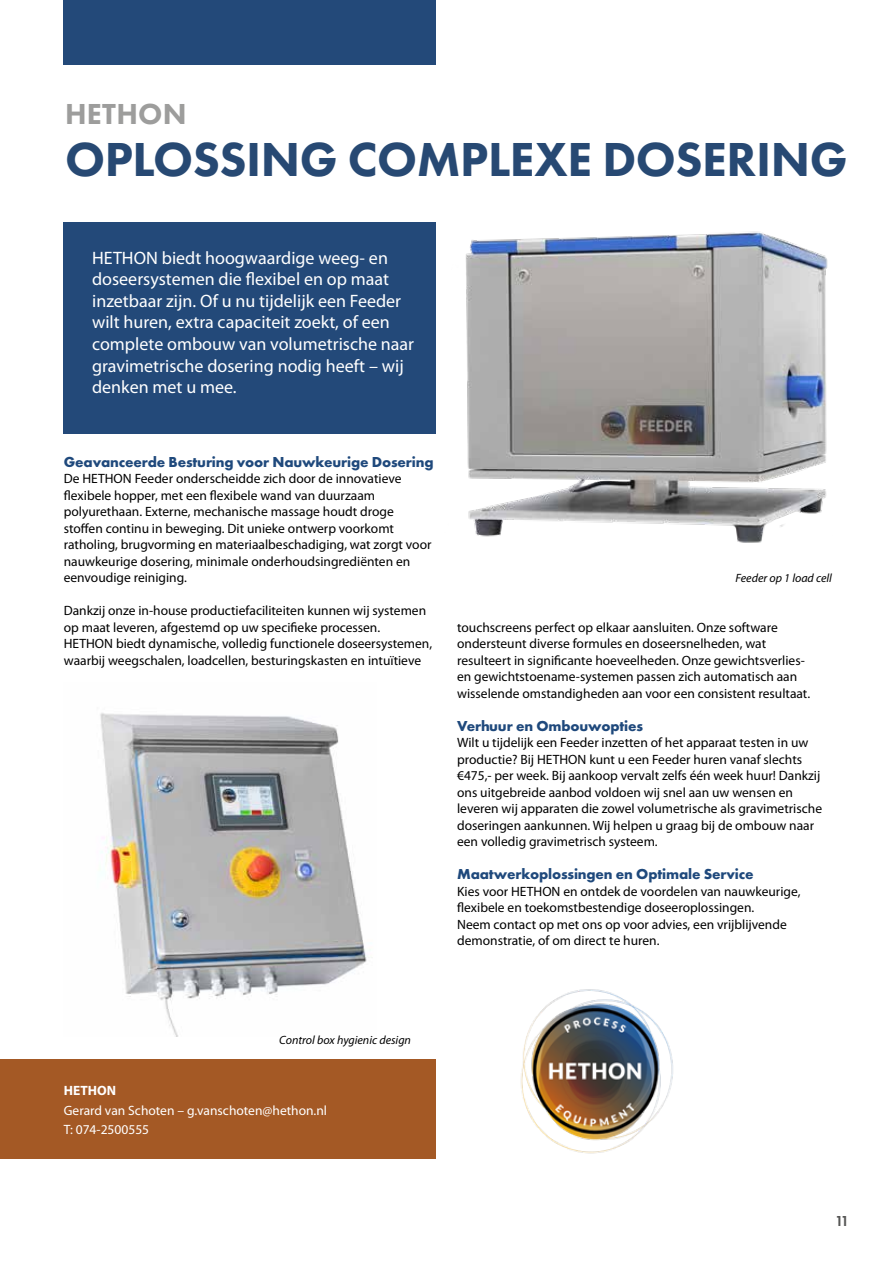
<style>
.page{position:relative;width:893px;height:1263px;background:#fff}
.page>*{position:absolute;margin:0;border:0;box-sizing:border-box;transform-origin:0 0}
.t1{font:800 49.5px "Futura PT";letter-spacing:-.01em;color:#274973}
.t2{font:800 30px "Futura PT";letter-spacing:.01em;color:#9d9d9c}
.t3{font:18px/21.6px "Myriad Pro";color:#fff}
.t4{font:700 15px "Futura PT";letter-spacing:-.01em;color:#1f497c}
.t5{font:600 15px "Futura PT";color:#575756}
.t6{font:13.5px/16.5px "Myriad Pro";color:#000}
.t7{font:13.5px/19.5px "Myriad Pro";color:#fff}
.t8{font:700 13.5px "Myriad Pro";color:#fff}
.t9{font:italic 12px "Myriad Pro";color:#000}
</style>
<div class="page">
<img style="left:100px;top:713px;width:272px;height:324px">
<div style="left:64px;top:0;width:372px;height:434px;background:#234979"></div>
<div style="left:0;top:1060px;width:436px;height:99px;background:#a45925"></div>
<div style="left:0;top:65px;width:893px;height:157px;background:#fff"></div>
<img style="left:465px;top:231px;width:363px;height:312px">
<img style="left:521px;top:989px;width:152px;height:165px">
<h2 class="t2" style="left:65px;top:95px;width:123px">HETHON</h2>
<h1 class="t1" style="left:65px;top:129px;width:784px">OPLOSSING COMPLEXE DOSERING</h1>
<p class="t3" style="left:92px;top:247px;width:324px">HETHON biedt hoogwaardige weeg- en doseersystemen die flexibel en op maat inzetbaar zijn. Of u nu tijdelijk een Feeder wilt huren, extra capaciteit zoekt, of een complete ombouw van volumetrische naar gravimetrische dosering nodig heeft – wij denken met u mee.</p>
<p class="t4" style="left:64px;top:452px;width:371px">Geavanceerde Besturing voor Nauwkeurige Dosering</p>
<p class="t6" style="left:64px;top:470px;width:369px">De HETHON Feeder onderscheidde zich door de innovatieve flexibele hopper, met een flexibele wand van duurzaam polyurethaan. Externe, mechanische massage houdt droge stoffen continu in beweging. Dit unieke ontwerp voorkomt ratholing, brugvorming en materiaalbeschadiging, wat zorgt voor nauwkeurige dosering, minimale onderhoudsingrediënten en eenvoudige reiniging.</p>
<p class="t6" style="left:64px;top:602px;width:370px">Dankzij onze in-house productiefaciliteiten kunnen wij systemen op maat leveren, afgestemd op uw specifieke processen.<br>HETHON biedt dynamische, volledig functionele doseersystemen, waarbij weegschalen, loadcellen, besturingskasten en intuïtieve</p>
<p class="t9" style="left:736px;top:572px;width:98px">Feeder op 1 load cell</p>
<p class="t6" style="left:457px;top:619px;width:355px">touchscreens perfect op elkaar aansluiten. Onze software ondersteunt diverse formules en doseersnelheden, wat resulteert in significante hoeveelheden. Onze gewichtsverlies&shy;en gewichtstoename-systemen passen zich automatisch aan wisselende omstandigheden aan voor een consistent resultaat.</p>
<p class="t4" style="left:457px;top:716px;width:187px">Verhuur en Ombouwopties</p>
<p class="t6" style="left:457px;top:734px;width:366px">Wilt u tijdelijk een Feeder inzetten of het apparaat testen in uw productie? Bij HETHON kunt u een Feeder huren vanaf slechts €475,- per week. Bij aankoop vervalt zelfs één week huur! Dankzij ons uitgebreide aanbod voldoen wij snel aan uw wensen en leveren wij apparaten die zowel volumetrische als gravimetrische doseringen aankunnen. Wij helpen u graag bij de ombouw naar een volledig gravimetrisch systeem.</p>
<p class="t4" style="left:457px;top:864px;width:298px">Maatwerkoplossingen en Optimale Service</p>
<p class="t6" style="left:457px;top:883px;width:345px">Kies voor HETHON en ontdek de voordelen van nauwkeurige, flexibele en toekomstbestendige doseeroplossingen.<br>Neem contact op met ons op voor advies, een vrijblijvende demonstratie, of om direct te huren.</p>
<p class="t9" style="left:279px;top:1034px;width:133px">Control box hygienic design</p>
<p class="t8" style="left:64px;top:1083px;width:54px">HETHON</p>
<p class="t7" style="left:64px;top:1101px;width:265px">Gerard van Schoten – g.vanschoten@hethon.nl<br>T: 074-2500555</p>
<p class="t5" style="left:835px;top:1211px;width:16px">11</p>
</div>
